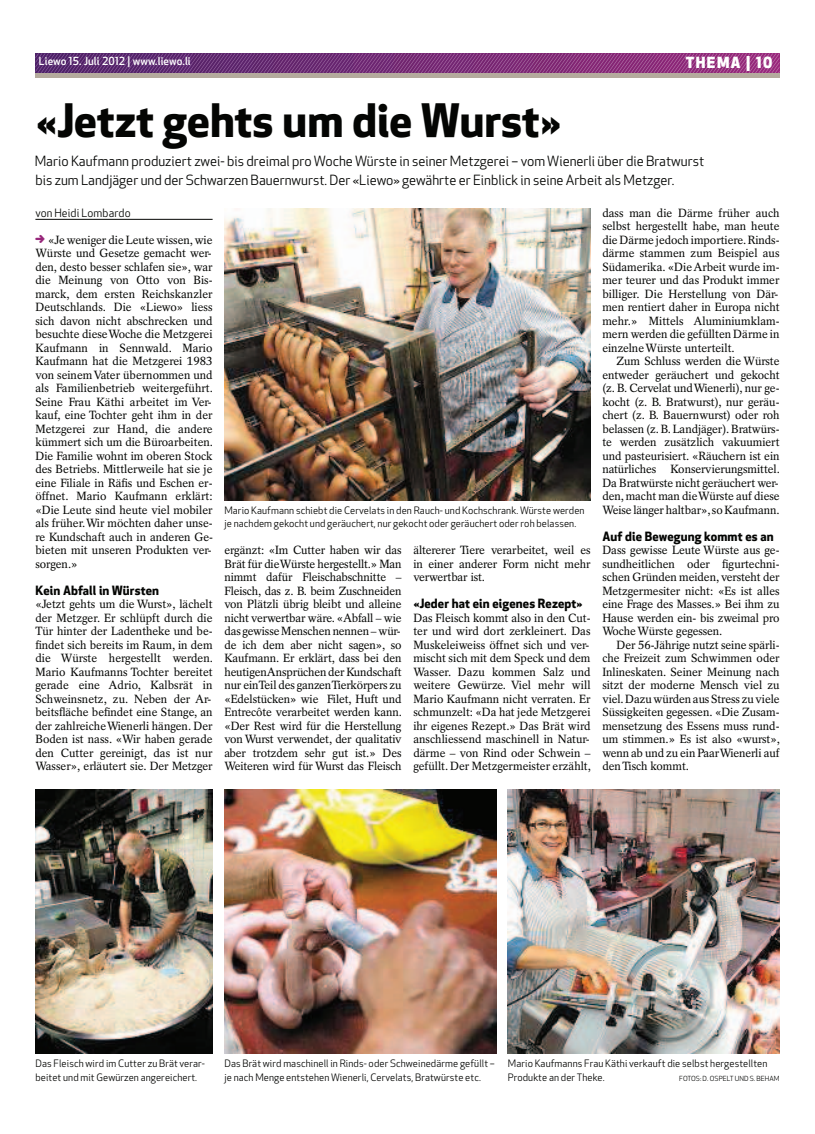
<style>
.page{position:relative;width:815px;height:1134px;background:#fff}
.page>*{position:absolute;margin:0;border:0;box-sizing:border-box;transform-origin:0 0}
.t1{font:700 45px "Apex New";color:#040503}
.t2{font:800 15px "Apex New";letter-spacing:.1em;color:#fff}
.t3{font:13.75px/18.8px "Apex New";color:#040503}
.t4{font:700 12.5px "Apex New";letter-spacing:.01em;color:#040503}
.t5{font:11.88px/13.5px "Rotation";letter-spacing:-.005em;color:#040503;text-align:justify}
.t6{font:11.25px "Apex New";letter-spacing:.01em;color:#040503}
.t7{font:500 10.88px "Apex New";letter-spacing:.01em;color:#fff}
.t8{font:10px/13.5px "Apex New";letter-spacing:.01em;color:#040503}
.t9{font:6.88px "Apex New";letter-spacing:.01em;color:#040503}
.s1{font-family:"FF Dingbitts Arrows One";font-size:15px;color:#97267a}
</style>
<div class="page">
<hr style="left:35px;top:219px;width:178px;height:1px;background:#040503">
<img style="left:224px;top:209px;width:367px;height:291px">
<img style="left:35px;top:789px;width:178px;height:264px">
<img style="left:224px;top:789px;width:272px;height:265px">
<img style="left:508px;top:789px;width:272px;height:264px">
<img style="left:298px;top:53px;width:482px;height:21px">
<img style="left:35px;top:53px;width:263px;height:21px">
<hr style="left:35px;top:74px;width:745px;height:4px;background:#b4aa9d">
<p class="t7" style="left:39px;top:55px;width:153px">Liewo 15. Juli 2012 | www.liewo.li</p>
<p class="t2" style="left:686px;top:54px;width:88px">THEMA | 10</p>
<h1 class="t1" style="left:35px;top:97px;width:528px">«Jetzt gehts um die Wurst»</h1>
<p class="t3" style="left:35px;top:152px;width:671px">Mario Kaufmann produziert zwei- bis dreimal pro Woche Würste in seiner Metzgerei – vom Wienerli über die Bratwurst bis zum Landjäger und der Schwarzen Bauernwurst. Der «Liewo» gewährte er Einblick in seine Arbeit als Metzger.</p>
<p class="t6" style="left:35px;top:207px;width:97px">von Heidi Lombardo</p>
<p class="t5" style="left:35px;top:234px;width:179px"><span class="s1">D</span>«Je weniger die Leute wissen, wie Würste und Gesetze gemacht wer&shy;den, desto besser schlafen sie», war die Meinung von Otto von Bis&shy;marck, dem ersten Reichskanzler Deutschlands. Die «Liewo» liess sich davon nicht abschrecken und besuchte dieseWoche die Metzgerei Kaufmann in Sennwald. Mario Kaufmann hat die Metzgerei 1983 von seinemVater übernommen und als Familienbetrieb weitergeführt.<br>Seine Frau Käthi arbeitet im Ver&shy;kauf, eine Tochter geht ihm in der Metzgerei zur Hand, die andere kümmert sich um die Büroarbeiten.<br>Die Familie wohnt im oberen Stock des Betriebs. Mittlerweile hat sie je eine Filiale in Räfis und Eschen er&shy;öffnet. Mario Kaufmann erklärt: «Die Leute sind heute viel mobiler als früher.Wir möchten daher unse&shy;re Kundschaft auch in anderen Ge&shy;bieten mit unseren Produkten ver&shy;sorgen.»</p>
<p class="t4" style="left:35px;top:584px;width:125px">Kein Abfall in Würsten</p>
<p class="t5" style="left:35px;top:598px;width:179px;text-align:left">«Jetzt gehts um die Wurst», lächelt der Metzger. Er schlüpft durch die Tür hinter der Ladentheke und be&shy;findet sich bereits im Raum, in dem die Würste hergestellt werden.<br>Mario Kaufmanns Tochter bereitet gerade eine Adrio, Kalbsrät in Schweinsnetz, zu. Neben der Ar&shy;beitsfläche befindet eine Stange, an der zahlreicheWienerli hängen. Der Boden ist nass. «Wir haben gerade den Cutter gereinigt, das ist nur Wasser», erläutert sie. Der Metzger</p>
<p class="t5" style="left:602px;top:207px;width:179px">dass man die Därme früher auch selbst hergestellt habe, man heute die Därme jedoch importiere.Rinds&shy;därme stammen zum Beispiel aus Südamerika. «DieArbeit wurde im&shy;mer teurer und das Produkt immer billiger. Die Herstellung von Där&shy;men rentiert daher in Europa nicht mehr.» Mittels Aluminiumklam&shy;mern werden die gefüllten Därme in einzelneWürste unterteilt.</p>
<p class="t5" style="left:602px;top:355px;width:179px;text-indent:14px">Zum Schluss werden die Würste entweder geräuchert und gekocht (z. B. Cervelat undWienerli), nur ge&shy;kocht (z. B. Bratwurst), nur geräu&shy;chert (z. B. Bauernwurst) oder roh belassen (z. B. Landjäger). Bratwürs&shy;te werden zusätzlich vakuumiert und pasteurisiert. «Räuchern ist ein natürliches Konservierungsmittel.<br>Da Bratwürste nicht geräuchert wer&shy;den, macht man dieWürste auf diese Weise länger haltbar», so Kaufmann.</p>
<p class="t4" style="left:602px;top:530px;width:173px">Auf die Bewegung kommt es an</p>
<p class="t5" style="left:602px;top:544px;width:179px">Dass gewisse Leute Würste aus ge&shy;sundheitlichen oder figurtechni&shy;schen Gründen meiden, versteht der Metzgermesiter nicht: «Es ist alles eine Frage des Masses.» Bei ihm zu Hause werden ein- bis zweimal pro WocheWürste gegessen.</p>
<p class="t5" style="left:602px;top:639px;width:179px;text-indent:14px">Der 56-Jährige nutzt seine spärli&shy;che Freizeit zum Schwimmen oder Inlineskaten. Seiner Meinung nach sitzt der moderne Mensch viel zu viel.Dazu würden aus Stress zu viele Süssigkeiten gegessen. «Die Zusam&shy;mensetzung des Essens muss rund&shy;um stimmen.» Es ist also «wurst», wenn ab und zu ein PaarWienerli auf den Tisch kommt.</p>
<p class="t8" style="left:224px;top:504px;width:362px">Mario Kaufmann schiebt die Cervelats in den Rauch- und Kochschrank. Würste werden je nachdem gekocht und geräuchert, nur gekocht oder geräuchert oder roh belassen.</p>
<p class="t5" style="left:224px;top:544px;width:179px;text-align:left">ergänzt: «Im Cutter haben wir das Brät für dieWürste hergestellt.» Man nimmt dafür Fleischabschnitte – Fleisch, das z. B. beim Zuschneiden von Plätzli übrig bleibt und alleine nicht verwertbar wäre. «Abfall – wie das gewisse Menschen nennen – wür&shy;de ich dem aber nicht sagen», so Kaufmann. Er erklärt, dass bei den heutigenAnsprüchen der Kundschaft nur einTeil des ganzenTierkörpers zu «Edelstücken» wie Filet, Huft und Entrecôte verarbeitet werden kann. «Der Rest wird für die Herstellung von Wurst verwendet, der qualitativ aber trotzdem sehr gut ist.» Des Weiteren wird für Wurst das Fleisch</p>
<p class="t5" style="left:413px;top:544px;width:179px">ältererer Tiere verarbeitet, weil es in einer anderer Form nicht mehr verwertbar ist.</p>
<p class="t4" style="left:413px;top:597px;width:171px">«Jeder hat ein eigenes Rezept»</p>
<p class="t5" style="left:413px;top:612px;width:179px;text-align:left">Das Fleisch kommt also in den Cut&shy;ter und wird dort zerkleinert. Das Muskeleiweiss öffnet sich und ver&shy;mischt sich mit dem Speck und dem Wasser. Dazu kommen Salz und weitere Gewürze. Viel mehr will Mario Kaufmann nicht verraten. Er schmunzelt: «Da hat jede Metzgerei ihr eigenes Rezept.» Das Brät wird anschliessend maschinell in Natur&shy;därme – von Rind oder Schwein – gefüllt. Der Metzgermeister erzählt,</p>
<p class="t8" style="left:35px;top:1057px;width:171px">Das Fleisch wird im Cutter zu Brät verar&shy;beitet und mit Gewürzen angereichert.</p>
<p class="t8" style="left:224px;top:1057px;width:272px">Das Brät wird maschinell in Rinds- oder Schweinedärme gefüllt – je nach Menge entstehen Wienerli, Cervelats, Bratwürste etc.</p>
<p class="t8" style="left:508px;top:1057px;width:261px">Mario Kaufmanns Frau Käthi verkauft die selbst hergestellten<br>Produkte an der Theke.</p>
<p class="t9" style="left:679px;top:1075px;width:102px">FOTOS: D. OSPELT UND S. BEHAM</p>
</div>
